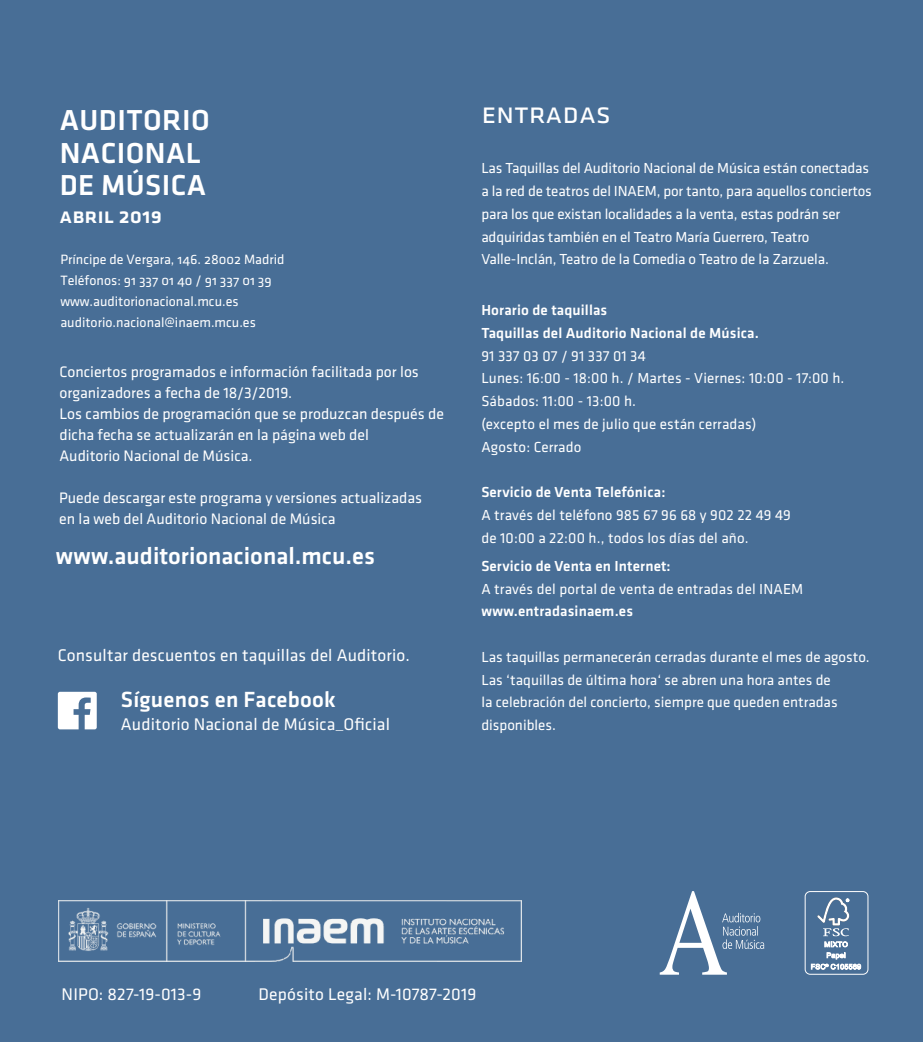
<style>
.page{position:relative;width:923px;height:1042px;background:#486e96}
.page>*{position:absolute;margin:0;border:0;box-sizing:border-box;transform-origin:0 0}
.t1{font:29.93px/32.7px "Klavika Med Caps SC";letter-spacing:.015em;color:#fff}
.t2{font:29.75px "Klavika Reg Caps SC";color:#fff}
.t3{font:500 24.5px "Klavika";color:#fff}
.t4{font:500 22.75px "Klavika";letter-spacing:.01em;color:#fff}
.t5{font:22.05px "Klavika Med Caps SC";color:#fff}
.t6{font:17.5px "Klavika";letter-spacing:.01em;color:#fff}
.t7{font:15.75px/21px "Klavika";color:#fff}
.t8{font:15.05px/22.8px "Klavika";color:#fff}
.t9{font:500 15.05px/22.8px "Klavika";letter-spacing:.01em;color:#fff}
.t10{font:14px/21px "Klavika Regular OSF";color:#fff}
</style>
<div class="page">
<svg style="left:660px;top:891px;width:104px;height:83px"></svg>
<img style="left:59px;top:900px;width:463px;height:61px">
<div style="left:804px;top:891px;width:64px;height:83px;border:1px solid #fff;border-radius:5px"></div>
<svg style="left:811px;top:897px;width:50px;height:72px"></svg>
<svg style="left:58px;top:692px;width:39px;height:37px"></svg>
<h1 class="t1" style="left:60px;top:103px;width:152px">AUDITORIO<br>NACIONAL<br>DE MÚSICA</h1>
<h3 class="t5" style="left:60px;top:203px;width:104px">abril 2019</h3>
<p class="t10" style="left:60px;top:249px;width:226px">Príncipe de Vergara, 146. 28002 Madrid Teléfonos: 91 337 01 40 / 91 337 01 39 www.auditorionacional.mcu.es auditorio.nacional@inaem.mcu.es</p>
<p class="t7" style="left:60px;top:361px;width:386px">Conciertos programados e información facilitada por los organizadores a fecha de 18/3/2019.<br>Los cambios de programación que se produzcan después de dicha fecha se actualizarán en la página web del<br>Auditorio Nacional de Música.</p>
<p class="t7" style="left:59px;top:487px;width:364px">Puede descargar este programa y versiones actualizadas en la web del Auditorio Nacional de Música</p>
<h3 class="t3" style="left:56px;top:542px;width:321px">www.auditorionacional.mcu.es</h3>
<p class="t6" style="left:58px;top:646px;width:354px">Consultar descuentos en taquillas del Auditorio.</p>
<h3 class="t4" style="left:121px;top:687px;width:216px">Síguenos en Facebook</h3>
<p class="t6" style="left:121px;top:714px;width:271px">Auditorio Nacional de Música_Oficial</p>
<h2 class="t2" style="left:481px;top:98px;width:131px">entradas</h2>
<p class="t8" style="left:481px;top:157px;width:392px">Las Taquillas del Auditorio Nacional de Música están conectadas a la red de teatros del INAEM, por tanto, para aquellos conciertos para los que existan localidades a la venta, estas podrán ser adquiridas también en el Teatro María Guerrero, Teatro Valle-Inclán, Teatro de la Comedia o Teatro de la Zarzuela.</p>
<p class="t9" style="left:481px;top:299px;width:279px">Horario de taquillas<br>Taquillas del Auditorio Nacional de Música.</p>
<p class="t8" style="left:481px;top:345px;width:364px">91 337 03 07 / 91 337 01 34<br>Lunes: 16:00 - 18:00 h. / Martes - Viernes: 10:00 - 17:00 h.<br>Sábados: 11:00 - 13:00 h.<br>(excepto el mes de julio que están cerradas)<br>Agosto: Cerrado</p>
<p class="t9" style="left:481px;top:481px;width:186px">Servicio de Venta Telefónica:</p>
<p class="t8" style="left:481px;top:504px;width:311px">A través del teléfono 985 67 96 68 y 902 22 49 49 de 10:00 a 22:00 h., todos los días del año.</p>
<p class="t9" style="left:481px;top:555px;width:191px">Servicio de Venta en Internet:</p>
<p class="t8" style="left:481px;top:577px;width:323px">A través del portal de venta de entradas del INAEM</p>
<p class="t9" style="left:481px;top:600px;width:153px">www.entradasinaem.es</p>
<p class="t8" style="left:481px;top:646px;width:390px">Las taquillas permanecerán cerradas durante el mes de agosto.<br>Las ‘taquillas de última hora‘ se abren una hora antes de<br>la celebración del concierto, siempre que queden entradas disponibles.</p>
<p class="t6" style="left:62px;top:985px;width:141px">NIPO: 827-19-013-9</p>
<p class="t6" style="left:258px;top:985px;width:219px">Depósito Legal: M-10787-2019</p>
</div>
